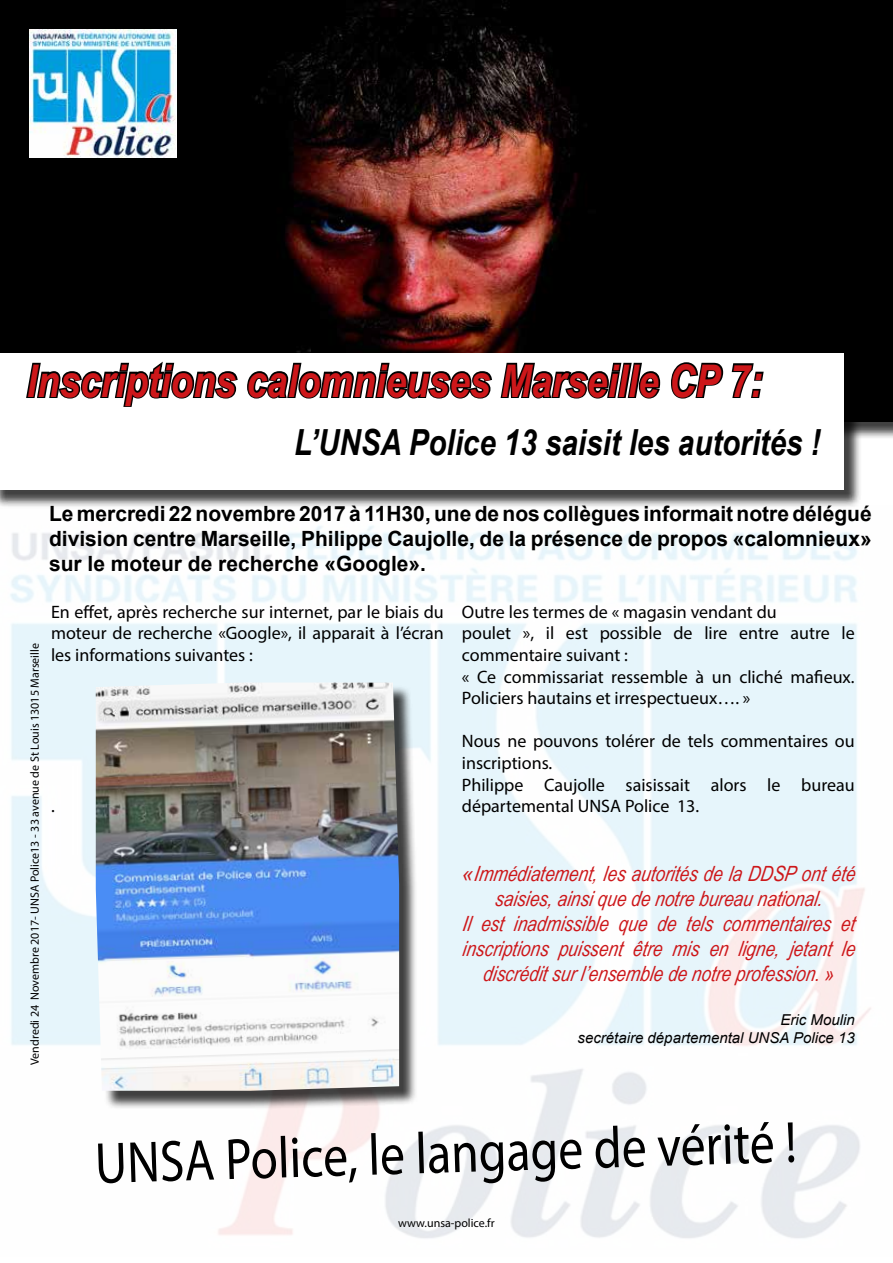
<style>
.page{position:relative;width:893px;height:1263px;background:#fff}
.page>*{position:absolute;margin:0;border:0;box-sizing:border-box;transform-origin:0 0}
.t1{font:58.5px "Myriad Pro";color:#000;scale:.85 1}
.t2{font:italic 700 45px "Arial Narrow";color:#cd171a}
.t3{font:italic 700 36px "Arial Narrow";color:#000}
.t4{font:italic 21px/25.2px "Arial Narrow";color:#cd171a;text-align:center}
.t5{font:700 21px/25.2px "Arial";color:#000;text-align:justify}
.t6{font:18px/21.6px "Myriad Pro";color:#000}
.t7{font:italic 15px/18px "Arial";color:#000;text-align:right}
.t8{font:12px "Myriad Pro";color:#000}
.s1{font-family:"Arial"}
</style>
<div class="page">
<img style="left:0;top:0;width:893px;height:421px">
<div style="left:0;top:355px;width:862px;height:154px;background:#000;opacity:.75"></div>
<div style="left:0;top:353px;width:843px;height:137px;background:#fff"></div>
<svg style="left:26px;top:361px;width:212px;height:46px"></svg>
<svg style="left:245px;top:338px;width:417px;height:61px"></svg>
<svg style="left:671px;top:362px;width:93px;height:37px"></svg>
<div style="left:32px;top:32px;width:163px;height:144px;background:#000"></div>
<img style="left:30px;top:30px;width:147px;height:127px">
<div style="left:98px;top:685px;width:320px;height:424px;background:#000;opacity:.75"></div>
<img style="left:96px;top:682px;width:303px;height:409px">
<h2 class="t2" style="left:27px;top:347px;width:737px">Inscriptions calomnieuses Marseille CP 7:</h2>
<h3 class="t3" style="left:294px;top:415px;width:528px">L’UNSA Police 13 saisit les autorités !</h3>
<p class="t5" style="left:49px;top:501px;width:824px">Le mercredi 22 novembre 2017 à 11H30, une de nos collègues informait notre délégué division centre Marseille, Philippe Caujolle, de la présence de propos «calomnieux» sur le moteur de recherche «Google».</p>
<p class="t8" style="left:27px;top:1065px;width:423px;rotate:-90deg">Vendredi 24 Novembre 2017- UNSA Police13 - 33 avenue de St Louis 13015 Marseille</p>
<p class="t6" style="left:51px;top:601px;width:394px;text-align:justify">En effet, après recherche sur internet, par le biais du moteur de recherche «Google», il apparait à l’écran les informations suivantes :</p>
<p class="t6" style="left:51px;top:795px;width:5px">.</p>
<p class="t6" style="left:462px;top:601px;width:394px">Outre les termes de « magasin vendant du<br>poulet », il est possible de lire entre autre le commentaire suivant :<br>« Ce commissariat ressemble à un cliché mafieux.<br>Policiers hautains et irrespectueux…. »</p>
<p class="t6" style="left:462px;top:730px;width:394px">Nous ne pouvons tolérer de tels commentaires ou inscriptions.<br>Philippe Caujolle saisissait alors le bureau départemental UNSA Police 13.</p>
<p class="t4" style="left:462px;top:860px;width:399px"><span class="s1">«</span> Immédiatement, les autorités de la DDSP ont été saisies,ainsique de notre bureau national.<br>Il est inadmissible que de tels commentaires et inscriptions puissent être mis en ligne, jetant le discréditsurl’ensemble de notre profession. »</p>
<p class="t7" style="left:578px;top:1010px;width:279px">Eric Moulin<br>secrétaire départemental UNSA Police 13</p>
<h1 class="t1" style="left:94px;top:1129px;width:827px;rotate:-2deg">UNSA Police, le langage de vérité !</h1>
<p class="t8" style="left:398px;top:1216px;width:98px">www.unsa-police.fr</p>
</div>
